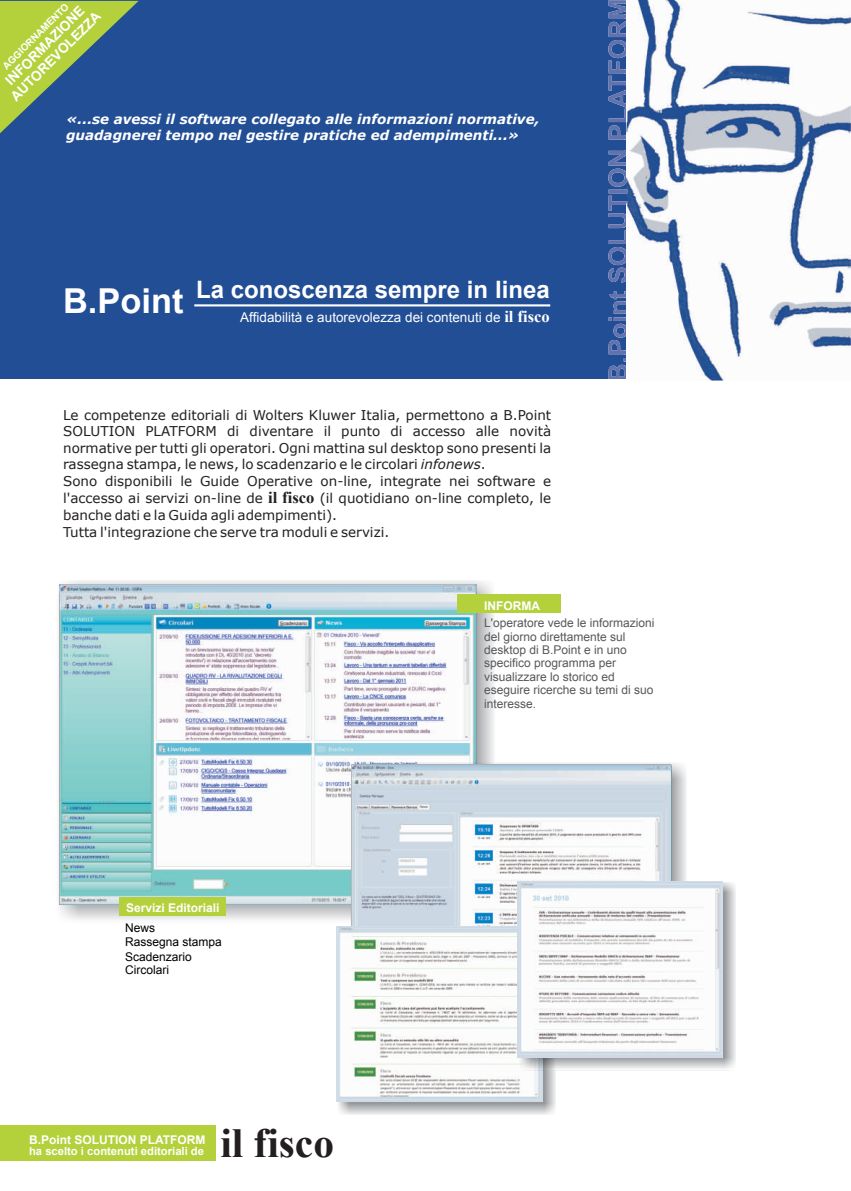
<style>
.page{position:relative;width:851px;height:1191px;background:#fff}
.page>*{position:absolute;margin:0;border:0;box-sizing:border-box;transform-origin:0 0}
.t1{font:700 41.25px "Times New Roman";color:#231f20}
.t2{font:700 24px "Arial";color:#fff}
.t3{font:700 13.65px/15.1px "Arial";color:#fff;text-align:center}
.t4{font:13.5px/16.6px "Verdana";color:#231f20}
.t5{font:italic 700 13.5px/16.4px "Verdana";color:#fff}
.t6{font:13.5px "Arial";color:#fff}
.t7{font:12px/13.4px "Arial";color:#57585a}
.t8{font:700 12px "Arial";color:#fff}
.t9{font:12px/14.1px "Arial";color:#000}
.t10{font:700 11.25px "Arial";color:#fff}
.t11{font:700 9.75px "Arial";color:#fff}
.s1{font-size:34.35px}
.s2{font-family:"Times New Roman";font-weight:700;font-size:16.5px}
.s3{font-style:italic}
</style>
<div class="page">
<div style="left:56px;top:580px;width:438px;height:342px;background:#939598;opacity:.98"></div>
<img style="left:60px;top:584px;width:416px;height:320px">
<img style="left:624px;top:0;width:226px;height:381px">
<div style="left:0;top:1px;width:625px;height:378px;background:#214e95"></div>
<hr style="left:194px;top:304px;width:356px;height:2px;background:#fff">
<svg style="left:608px;top:247px;width:19px;height:133px"></svg>
<div style="left:350px;top:762px;width:336px;height:266px;background:#939598;opacity:.98"></div>
<img style="left:352px;top:764px;width:319px;height:162px">
<div style="left:337px;top:926px;width:218px;height:188px;background:#939598;opacity:.98"></div>
<img style="left:336px;top:926px;width:206px;height:175px">
<div style="left:518px;top:882px;width:217px;height:188px;background:#939598;opacity:.98"></div>
<img style="left:518px;top:881px;width:204px;height:176px">
<div style="left:457px;top:594px;width:104px;height:18px;background:#b4d03b"></div>
<div style="left:119px;top:897px;width:107px;height:18px;background:#b4d03b"></div>
<div style="left:0;top:1125px;width:215px;height:35px;background:#b4d03b"></div>
<svg style="left:0;top:1px;width:139px;height:132px"></svg>
<p class="t11" style="left:2px;top:65px;width:90px;rotate:-45deg">AGGIORNAMENTO</p>
<p class="t3" style="left:-2px;top:84px;width:122px;rotate:-45deg">INFORMAZIONE<br>AUTOREVOLEZZA</p>
<p class="t5" style="left:66px;top:112px;width:475px">«...se avessi il software collegato alle informazioni normative, guadagnerei tempo nel gestire pratiche ed adempimenti...»</p>
<h2 class="t2" style="left:63px;top:281px;width:488px"><span class="s1">B.Point</span> La conoscenza sempre in linea</h2>
<p class="t6" style="left:240px;top:312px;width:311px">Affidabilità e autorevolezza dei contenuti de <span class="s2">il fisco</span></p>
<p class="t4" style="left:63px;top:408px;width:489px">Le competenze editoriali di Wolters Kluwer Italia, permettono a B.Point SOLUTION PLATFORM di diventare il punto di accesso alle novità normative per tutti gli operatori. Ogni mattina sul desktop sono presenti la rassegna stampa, le news, lo scadenzario e le circolari <span class="s3">infonews</span>.<br>Sono disponibili le Guide Operative on-line, integrate nei software e l'accesso ai servizi on-line de <span class="s2">il fisco</span> (il quotidiano on-line completo, le banche dati e la Guida agli adempimenti).<br>Tutta l'integrazione che serve tra moduli e servizi.</p>
<p class="t8" style="left:126px;top:903px;width:95px">Servizi Editoriali</p>
<p class="t9" style="left:125px;top:921px;width:98px">News<br>Rassegna stampa<br>Scadenzario<br>Circolari</p>
<p class="t8" style="left:29px;top:1135px;width:178px">B.Point SOLUTION PLATFORM</p>
<p class="t10" style="left:29px;top:1146px;width:176px">ha scelto i contenuti editoriali de</p>
<h1 class="t1" style="left:220px;top:1129px;width:115px">il fisco</h1>
<p class="t8" style="left:484px;top:601px;width:57px">INFORMA</p>
<p class="t7" style="left:484px;top:617px;width:172px">L'operatore vede le informazioni del giorno direttamente sul desktop di B.Point e in uno specifico programma per visualizzare lo storico ed eseguire ricerche su temi di suo interesse.</p>
</div>
